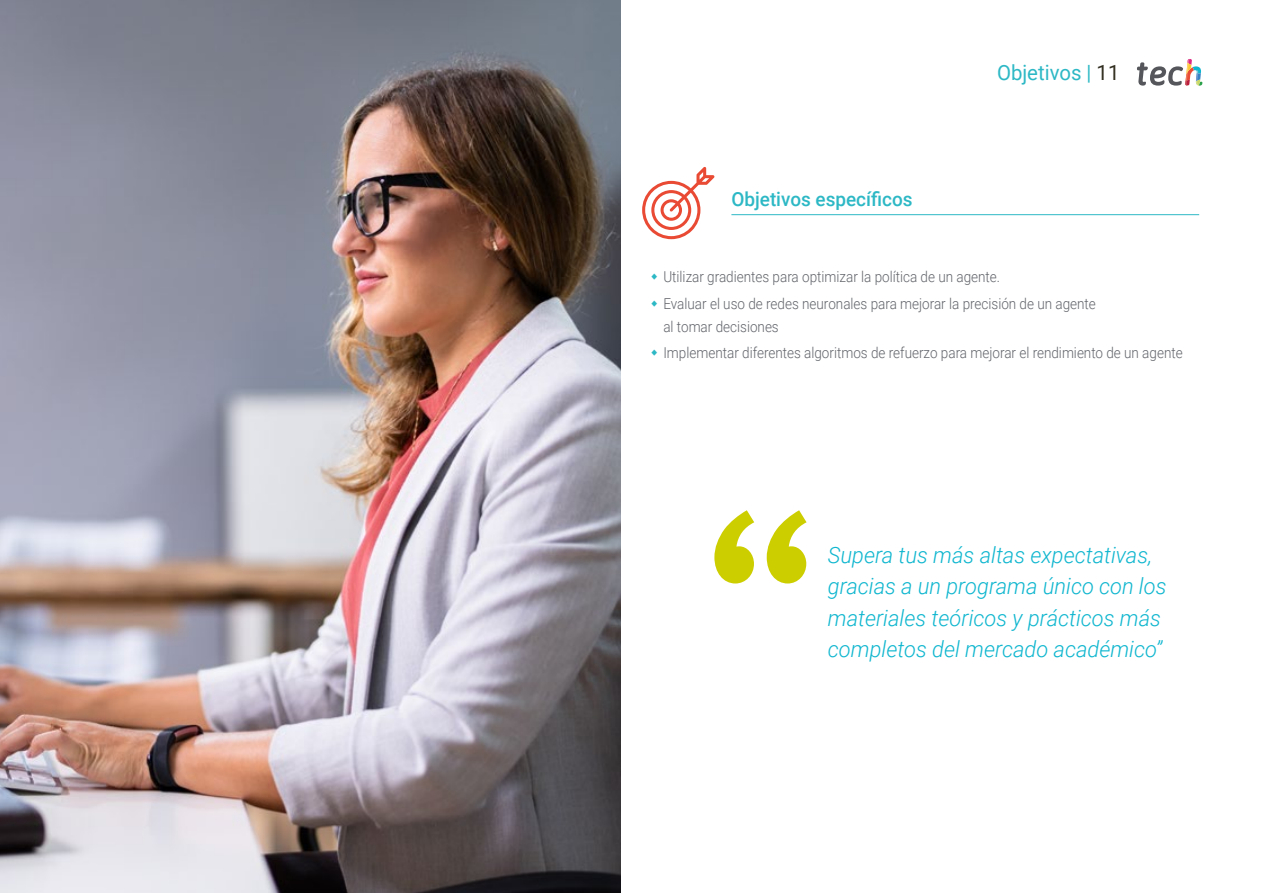
<style>
.page{position:relative;width:1263px;height:893px;background:#fff}
.page>*{position:absolute;margin:0;border:0;box-sizing:border-box;transform-origin:0 0}
.t1{font:italic 300 22.5px/31.5px "Roboto";color:#0fb6cf}
.t2{font:21px "Roboto";color:#2db8c5}
.t3{font:500 19.5px "Roboto";color:#2db8c5}
.t4{font:300 15px/26.7px "Roboto";color:#61646a;scale:.9 1}
.s1{color:#312e20}
</style>
<div class="page">
<hr style="left:731px;top:214px;width:468px;height:1px;background:#2db8c5">
<img style="left:0;top:0;width:621px;height:893px">
<svg style="left:1137px;top:59px;width:65px;height:27px"></svg>
<svg style="left:714px;top:510px;width:92px;height:73px"></svg>
<svg style="left:642px;top:167px;width:72px;height:72px"></svg>
<h3 class="t3" style="left:731px;top:185px;width:183px">Objetivos específicos</h3>
<h2 class="t2" style="left:997px;top:57px;width:124px">Objetivos | <span class="s1">11</span></h2>
<p class="t4" style="left:663px;top:263px;width:482px">Utilizar gradientes para optimizar la política de un agente.<br>Evaluar el uso de redes neuronales para mejorar la precisión de un agente</p>
<p class="t4" style="left:663px;top:312px;width:579px">al tomar decisiones<br>Implementar diferentes algoritmos de refuerzo para mejorar el rendimiento de un agente</p>
<h1 class="t1" style="left:828px;top:538px;width:340px">Supera tus más altas expectativas, gracias a un programa único con los materiales teóricos y prácticos más completos del mercado académico”</h1>
</div>
